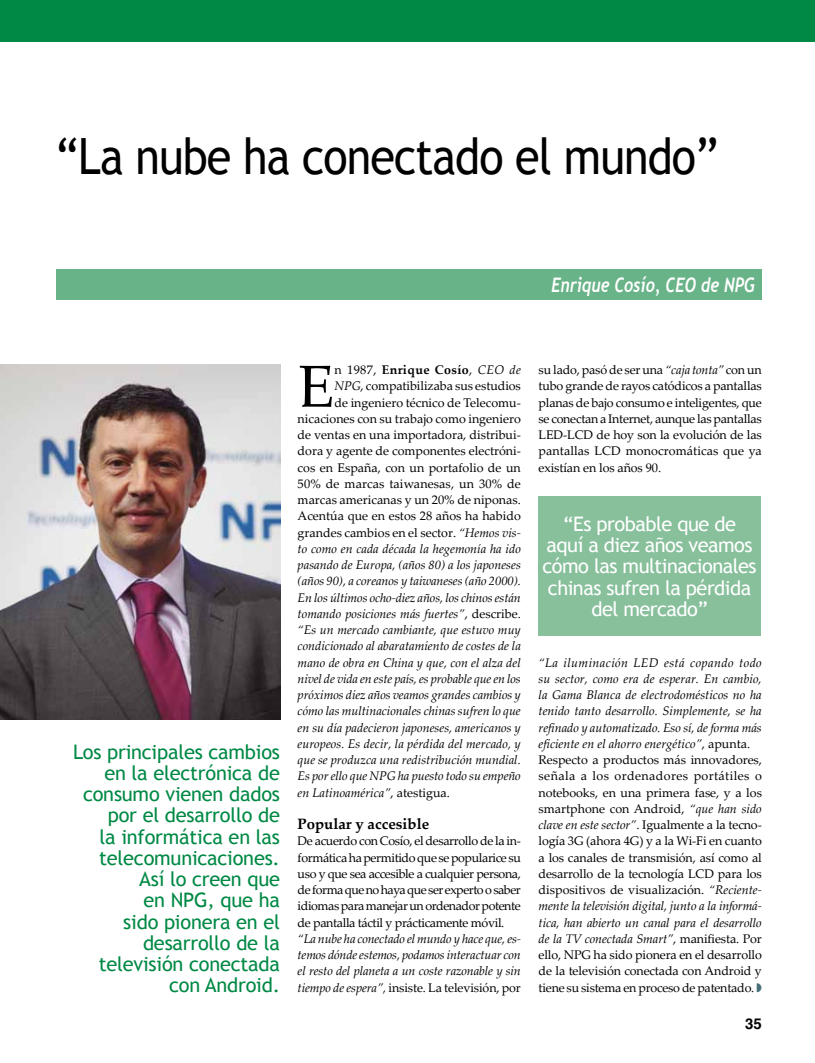
<style>
.page{position:relative;width:815px;height:1063px;background:#fff}
.page>*{position:absolute;margin:0;border:0;box-sizing:border-box;transform-origin:0 0}
.t1{font:59.12px "Palatino Linotype";color:#000}
.t2{font:50px "Trebuchet MS";letter-spacing:-.02em;color:#000;scale:.9 1}
.t3{font:20px/21.2px "Trebuchet MS";letter-spacing:-.01em;color:#008945;text-align:right}
.t4{font:20px/21.2px "Trebuchet MS";letter-spacing:-.025em;color:#fff;text-align:center}
.t5{font:italic 700 20px "Trebuchet";color:#fff;scale:.8 1}
.t6{font:700 15px "Palatino Linotype";color:#000}
.t7{font:700 15px "Helvetica";color:#000}
.t8{font:12.5px/16.2px "Palatino Linotype";color:#000;text-align:justify}
.t9{font:italic 12.5px/16.2px "Palatino Linotype";color:#000;text-align:justify}
.t10{font:700 12.5px "Palatino Linotype";letter-spacing:.025em;color:#000}
.s1{font-weight:400}
.s2{font-weight:400;font-style:italic}
.s3{font-style:italic}
.s4{font-style:normal}
.s5{color:#466f77}
</style>
<div class="page">
<div style="left:0;top:0;width:815px;height:41px;background:#008945"></div>
<img style="left:0;top:365px;width:280px;height:354px">
<div style="left:57px;top:269px;width:705px;height:31px;background:#68b387"></div>
<div style="left:539px;top:496px;width:222px;height:140px;background:#87c09b"></div>
<h2 class="t2" style="left:56px;top:127px;width:738px">“La nube ha conectado el mundo”</h2>
<h3 class="t5" style="left:551px;top:273px;width:256px">Enrique Cosío, CEO de NPG</h3>
<h3 class="t3" style="left:73px;top:741px;width:208px">Los principales cambios en la electrónica de consumo vienen dados por el desarrollo de<br>la informática en las telecomunicaciones.<br>Así lo creen que<br>en NPG, que ha<br>sido pionera en el desarrollo de la televisión conectada con Android.</h3>
<h1 class="t1" style="left:298px;top:345px;width:38px">E</h1>
<p class="t10" style="left:335px;top:361px;width:188px"><span class="s1">n 1987,</span> Enrique Cosío<span class="s1">,</span> <span class="s2">CEO de</span></p>
<p class="t8" style="left:335px;top:377px;width:188px"><span class="s3">NPG</span>, compatibilizaba sus estudios</p>
<p class="t8" style="left:335px;top:394px;width:188px">de ingeniero técnico de Telecomu-</p>
<p class="t8" style="left:298px;top:410px;width:225px">nicaciones con su trabajo como ingeniero</p>
<p class="t8" style="left:298px;top:426px;width:225px">de ventas en una importadora, distribui-</p>
<p class="t8" style="left:298px;top:442px;width:225px">dora y agente de componentes electróni-</p>
<p class="t8" style="left:298px;top:459px;width:225px">cos en España, con un portafolio de un</p>
<p class="t8" style="left:298px;top:475px;width:225px">50% de marcas taiwanesas, un 30% de</p>
<p class="t8" style="left:298px;top:491px;width:225px">marcas americanas y un 20% de niponas.</p>
<p class="t8" style="left:298px;top:507px;width:225px">Acentúa que en estos 28 años ha habido</p>
<p class="t8" style="left:298px;top:524px;width:225px">grandes cambios en el sector. <span class="s3">“Hemos vis-</span></p>
<p class="t9" style="left:298px;top:540px;width:225px">to como en cada década la hegemonía ha ido</p>
<p class="t9" style="left:298px;top:556px;width:225px">pasando de Europa, (años 80) a los japoneses</p>
<p class="t9" style="left:298px;top:572px;width:225px">(años 90), a coreanos y taiwaneses (año 2000).</p>
<p class="t9" style="left:298px;top:589px;width:225px">En los últimos ocho-diez años, los chinos están</p>
<p class="t9" style="left:298px;top:605px;width:225px">tomando posiciones más fuertes”<span class="s4">, describe.</span></p>
<p class="t9" style="left:298px;top:621px;width:225px">“Es un mercado cambiante, que estuvo muy</p>
<p class="t9" style="left:298px;top:637px;width:225px">condicionado al abaratamiento de costes de la</p>
<p class="t9" style="left:298px;top:654px;width:225px">mano de obra en China y que, con el alza del</p>
<p class="t9" style="left:298px;top:670px;width:225px">nivel de vida en este país, es probable que en los</p>
<p class="t9" style="left:298px;top:686px;width:225px">próximos diez años veamos grandes cambios y</p>
<p class="t9" style="left:298px;top:702px;width:225px">cómo las multinacionales chinas sufren lo que</p>
<p class="t9" style="left:298px;top:719px;width:225px">en su día padecieron japoneses, americanos y</p>
<p class="t9" style="left:298px;top:735px;width:225px">europeos. Es decir, la pérdida del mercado, y</p>
<p class="t9" style="left:298px;top:751px;width:225px">que se produzca una redistribución mundial.</p>
<p class="t9" style="left:298px;top:767px;width:225px">Es por ello que NPG ha puesto todo su empeño</p>
<p class="t9" style="left:298px;top:784px;width:154px">en Latinoamérica”<span class="s4">, atestigua.</span></p>
<p class="t6" style="left:298px;top:813px;width:133px">Popular y accesible</p>
<p class="t8" style="left:298px;top:832px;width:225px">De acuerdo con Cosío, el desarrollo de la in&shy;formática ha permitido que se popularice su uso y que sea accesible a cualquier persona, de forma que no haya que ser experto o saber idiomas para manejar un ordenador potente de pantalla táctil y prácticamente móvil.</p>
<p class="t9" style="left:298px;top:930px;width:225px">“La nube ha conectado el mundo y hace que, es&shy;temos dónde estemos, podamos interactuar con el resto del planeta a un coste razonable y sin tiempo de espera”, <span class="s4">insiste. La televisión, por</span></p>
<p class="t8" style="left:539px;top:361px;width:225px">su lado, pasó de ser una <span class="s3">“caja tonta”</span> con un tubo grande de rayos catódicos a pantallas planas de bajo consumo e inteligentes, que se conectan a Internet, aunque las pantallas LED-LCD de hoy son la evolución de las pantallas LCD monocromáticas que ya existían en los años 90.</p>
<h3 class="t4" style="left:543px;top:513px;width:216px">“Es probable que de aquí a diez años veamos cómo las multinacionales chinas sufren la pérdida del mercado”</h3>
<p class="t8" style="left:539px;top:654px;width:225px;text-align:left"><span class="s3">“La iluminación LED está copando todo su sector, como era de esperar. En cambio, la Gama Blanca de electrodomésticos no ha tenido tanto desarrollo. Simplemente, se ha refinado y automatizado. Eso sí, de forma más eficiente en el ahorro energético”</span>, apunta.<br>Respecto a productos más innovadores, señala a los ordenadores portátiles o notebooks, en una primera fase, y a los smartphone con Android, <span class="s3">“que han sido clave en este sector”</span>. Igualmente a la tecno&shy;logía 3G (ahora 4G) y a la Wi-Fi en cuanto a los canales de transmisión, así como al desarrollo de la tecnología LCD para los dispositivos de visualización. <span class="s3">“Reciente&shy;mente la televisión digital, junto a la informá&shy;tica, han abierto un canal para el desarrollo de la TV conectada Smart”</span>, manifiesta. Por ello, NPG ha sido pionera en el desarrollo de la televisión conectada con Android y tiene su sistema en proceso de patentado. <span class="s5">◗</span></p>
<p class="t7" style="left:745px;top:1014px;width:18px">35</p>
</div>
